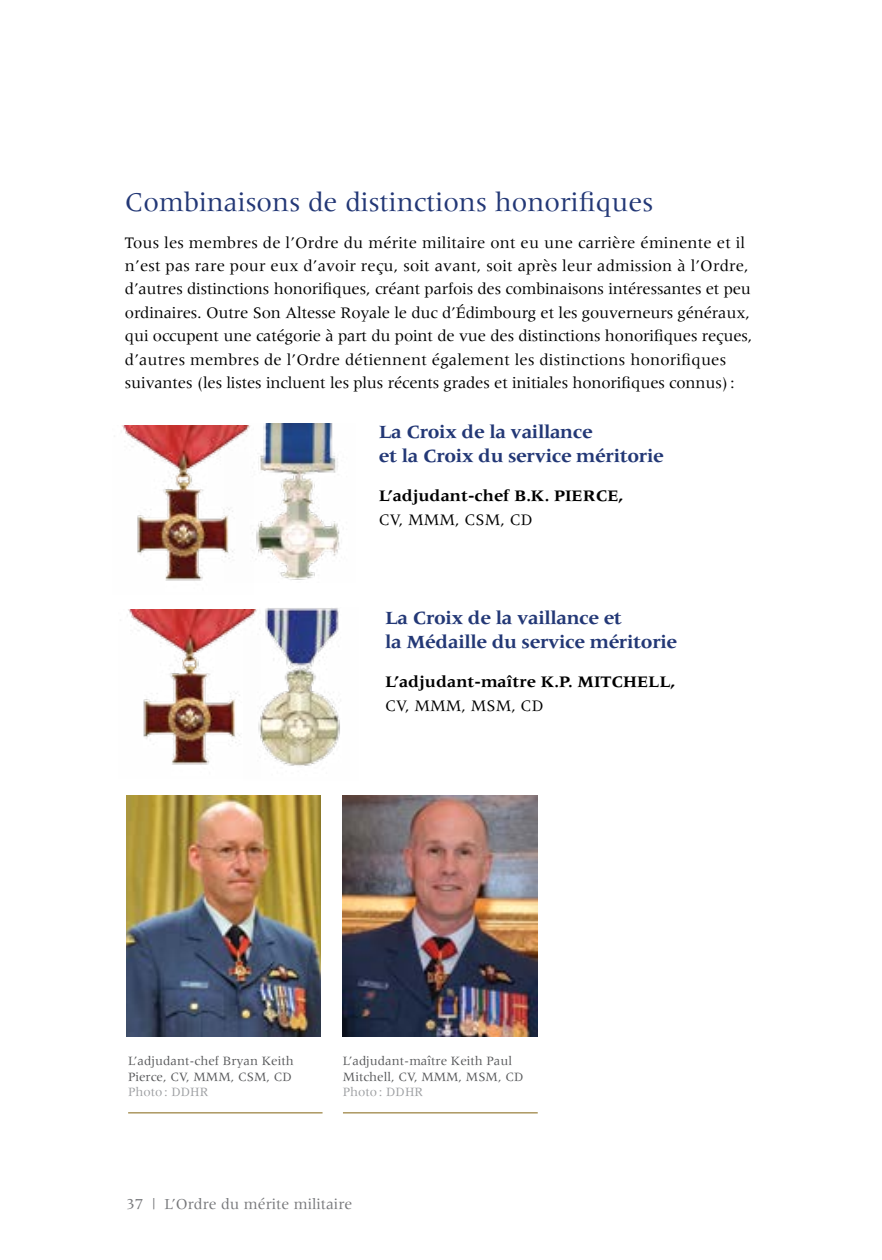
<style>
.page{position:relative;width:882px;height:1260px;background:#fff}
.page>*{position:absolute;margin:0;border:0;box-sizing:border-box;transform-origin:0 0}
.t1{font:28px "Meridien";color:#233876}
.t2{font:700 19.25px/23.6px "Meridien";letter-spacing:-.02em;color:#233876}
.t3{font:16.62px/23.4px "Meridien";letter-spacing:-.01em;color:#000}
.t4{font:700 16.62px "Meridien";color:#000}
.t5{font:15.75px "Meridien";color:#77787b}
.t6{font:13.12px/15.8px "Meridien";color:#58595b}
.t7{font:13.12px "Meridien";color:#9d9fa2}
</style>
<div class="page">
<hr style="left:128px;top:1112px;width:195px;height:1px;background:#a0884a">
<hr style="left:343px;top:1112px;width:195px;height:1px;background:#a0884a">
<img style="left:126px;top:795px;width:195px;height:241px">
<img style="left:128px;top:609px;width:116px;height:156px">
<img style="left:122px;top:425px;width:102px;height:156px">
<img style="left:224px;top:423px;width:116px;height:157px">
<img style="left:244px;top:608px;width:96px;height:158px">
<img style="left:343px;top:795px;width:195px;height:241px">
<p class="t1" style="left:125px;top:187px;width:530px">Combinaisons de distinctions honorifiques</p>
<p class="t3" style="left:125px;top:230px;width:629px">Tous les membres de l’Ordre du mérite militaire ont eu une carrière éminente et il n’est pas rare pour eux d’avoir reçu, soit avant, soit après leur admission à l’Ordre, d’autres distinctions honorifiques, créant parfois des combinaisons intéressantes et peu ordinaires. Outre Son Altesse Royale le duc d’Édimbourg et les gouverneurs généraux, qui occupent une catégorie à part du point de vue des distinctions honorifiques reçues, d’autres membres de l’Ordre détiennent également les distinctions honorifiques suivantes (les listes incluent les plus récents grades et initiales honorifiques connus):</p>
<p class="t2" style="left:379px;top:420px;width:286px">La Croix de la vaillance<br>et la Croix du service méritorie</p>
<p class="t4" style="left:379px;top:486px;width:246px">L’adjudant-chef B.K. PIERCE,</p>
<p class="t3" style="left:379px;top:508px;width:155px">CV, MMM, CSM, CD</p>
<p class="t2" style="left:385px;top:606px;width:294px">La Croix de la vaillance et<br>la Médaille du service méritorie</p>
<p class="t4" style="left:385px;top:672px;width:291px">L’adjudant-maître K.P. MITCHELL,</p>
<p class="t3" style="left:385px;top:694px;width:160px">CV, MMM, MSM, CD</p>
<p class="t6" style="left:128px;top:1053px;width:167px">L’adjudant-chef Bryan Keith<br>Pierce, CV, MMM, CSM, CD</p>
<p class="t7" style="left:128px;top:1085px;width:82px">Photo: DDHR</p>
<p class="t6" style="left:343px;top:1053px;width:182px">L’adjudant-maître Keith Paul<br>Mitchell, CV, MMM, MSM, CD</p>
<p class="t7" style="left:343px;top:1085px;width:82px">Photo: DDHR</p>
<p class="t5" style="left:126px;top:1196px;width:228px">37 | L’Ordre du mérite militaire</p>
</div>
